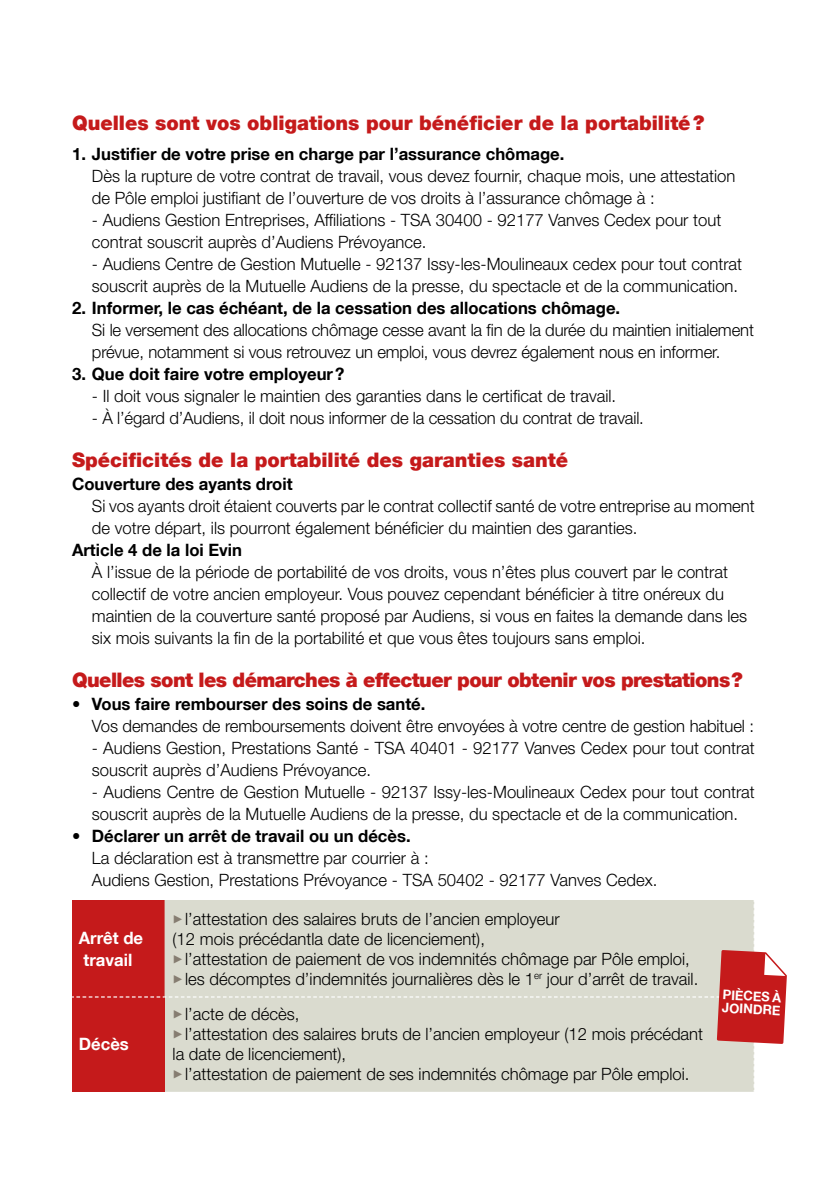
<style>
.page{position:relative;width:840px;height:1191px;background:#fff}
.page>*{position:absolute;margin:0;border:0;box-sizing:border-box;transform-origin:0 0}
.t1{font:900 20px "Helvetica Neue LT";color:#c51a1b}
.t2{font:900 20px "Helvetica Neue LT";letter-spacing:-.03em;color:#c51a1b}
.t3{font:300 17px/22px "Helvetica Neue LT Std";color:#000}
.t4{font:700 17px "Helvetica Neue LT";color:#000}
.t5{font:700 17px/22px "Helvetica Neue LT";color:#fff}
.t6{font:700 13.2px/13.2px "Helvetica Neue LT";color:#fff}
.s1{color:#867d71}
</style>
<div class="page">
<svg style="left:72px;top:900px;width:714px;height:191px;background:#d6b9b0"></svg>
<p class="t1" style="left:72px;top:111px;width:633px">Quelles sont vos obligations pour bénéficier de la portabilité?</p>
<p class="t4" style="left:72px;top:143px;width:493px">1. Justifier de votre prise en charge par l’assurance chômage.</p>
<p class="t3" style="left:92px;top:165px;width:644px">Dès la rupture de votre contrat de travail, vous devez fournir, chaque mois, une attestation de Pôle emploi justifiant de l’ouverture de vos droits à l’assurance chômage à :</p>
<p class="t3" style="left:92px;top:209px;width:630px">- Audiens Gestion Entreprises, Affiliations - TSA 30400 - 92177 Vanves Cedex pour tout contrat souscrit auprès d’Audiens Prévoyance.</p>
<p class="t3" style="left:92px;top:253px;width:651px">- Audiens Centre de Gestion Mutuelle - 92137 Issy-les-Moulineaux cedex pour tout contrat souscrit auprès de la Mutuelle Audiens de la presse, du spectacle et de la communication.</p>
<p class="t4" style="left:72px;top:297px;width:549px">2. Informer, le cas échéant, de la cessation des allocations chômage.</p>
<p class="t3" style="left:92px;top:319px;width:663px">Si le versement des allocations chômage cesse avant la fin de la durée du maintien initialement prévue, notamment si vous retrouvez un emploi, vous devrez également nous en informer.</p>
<p class="t4" style="left:72px;top:363px;width:274px">3. Que doit faire votre employeur?</p>
<p class="t3" style="left:92px;top:385px;width:525px">- Il doit vous signaler le maintien des garanties dans le certificat de travail.</p>
<p class="t3" style="left:92px;top:407px;width:553px">- À l’égard d’Audiens, il doit nous informer de la cessation du contrat de travail.</p>
<p class="t1" style="left:72px;top:448px;width:497px">Spécificités de la portabilité des garanties santé</p>
<p class="t4" style="left:72px;top:473px;width:222px">Couverture des ayants droit</p>
<p class="t3" style="left:92px;top:495px;width:664px">Si vos ayants droit étaient couverts par le contrat collectif santé de votre entreprise au moment de votre départ, ils pourront également bénéficier du maintien des garanties.</p>
<p class="t4" style="left:72px;top:539px;width:171px">Article 4 de la loi Evin</p>
<p class="t3" style="left:92px;top:561px;width:656px">À l’issue de la période de portabilité de vos droits, vous n’êtes plus couvert par le contrat collectif de votre ancien employeur. Vous pouvez cependant bénéficier à titre onéreux du maintien de la couverture santé proposé par Audiens, si vous en faites la demande dans les six mois suivants la fin de la portabilité et que vous êtes toujours sans emploi.</p>
<p class="t2" style="left:72px;top:668px;width:672px">Quelles sont les démarches à effectuer pour obtenir vos prestations?</p>
<p class="t4" style="left:72px;top:693px;width:355px">• Vous faire rembourser des soins de santé.</p>
<p class="t3" style="left:92px;top:715px;width:663px">Vos demandes de remboursements doivent être envoyées à votre centre de gestion habituel :</p>
<p class="t3" style="left:92px;top:737px;width:664px">- Audiens Gestion, Prestations Santé - TSA 40401 - 92177 Vanves Cedex pour tout contrat souscrit auprès d’Audiens Prévoyance.</p>
<p class="t3" style="left:92px;top:781px;width:664px">- Audiens Centre de Gestion Mutuelle - 92137 Issy-les-Moulineaux Cedex pour tout contrat souscrit auprès de la Mutuelle Audiens de la presse, du spectacle et de la communication.</p>
<p class="t4" style="left:72px;top:825px;width:340px">• Déclarer un arrêt de travail ou un décès.</p>
<p class="t3" style="left:92px;top:847px;width:566px">La déclaration est à transmettre par courrier à :<br>Audiens Gestion, Prestations Prévoyance - TSA 50402 - 92177 Vanves Cedex.</p>
<p class="t5" style="left:79px;top:926px;width:66px">Arrêt de travail</p>
<p class="t5" style="left:79px;top:1033px;width:51px">Décès</p>
<p class="t3" style="left:172px;top:908px;width:388px;line-height:20px"><span class="s1">✓</span>l’attestation des salaires bruts de l’ancien employeur (12 mois précédantla date de licenciement),</p>
<p class="t3" style="left:172px;top:947px;width:518px"><span class="s1">✓</span>l’attestation de paiement de vos indemnités chômage par Pôle emploi,</p>
<p class="t3" style="left:172px;top:967px;width:527px"><span class="s1">✓</span>les décomptes d’indemnités journalières dès le 1<sup>er</sup> jour d’arrêt de travail.</p>
<p class="t3" style="left:172px;top:1003px;width:128px"><span class="s1">✓</span>l’acte de décès,</p>
<p class="t3" style="left:172px;top:1024px;width:532px;line-height:20px"><span class="s1">✓</span>l’attestation des salaires bruts de l’ancien employeur (12 mois précédant la date de licenciement),</p>
<p class="t3" style="left:172px;top:1063px;width:518px"><span class="s1">✓</span>l’attestation de paiement de ses indemnités chômage par Pôle emploi.</p>
<p class="t6" style="left:722px;top:987px;width:60px;rotate:3deg">PIÈCES À<br>JOINDRE</p>
</div>
